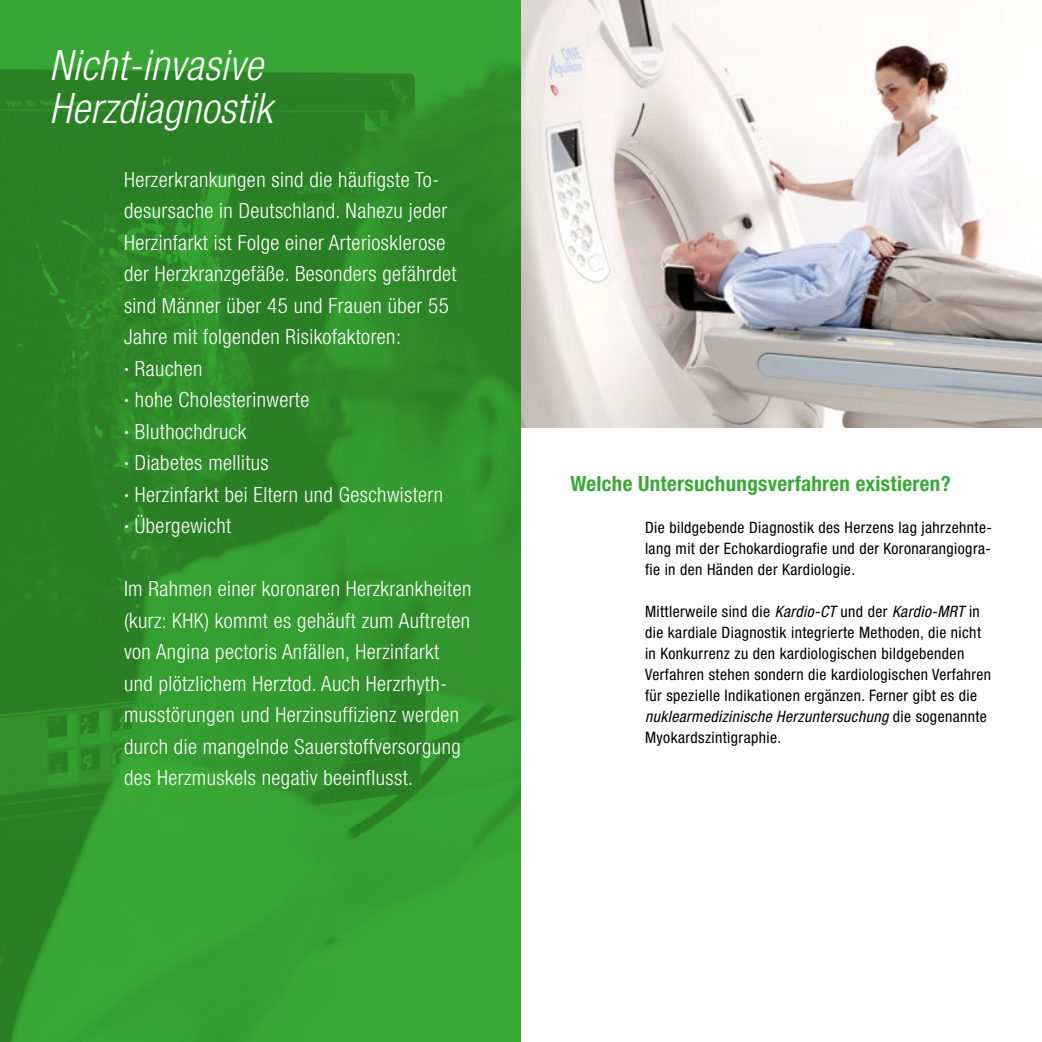
<style>
.page{position:relative;width:1042px;height:1042px;background:#fff}
.page>*{position:absolute;margin:0;border:0;box-sizing:border-box;transform-origin:0 0}
.t1{font:italic 300 condensed 42px/43.4px "Helvetica Neue LT Std";letter-spacing:.01em;color:#fff}
.t2{font:300 condensed 21px/31.5px "Helvetica Neue LT Std";letter-spacing:.02em;color:#fff}
.t3{font:700 condensed 21px "Helvetica Neue LT Std";letter-spacing:.015em;color:#38aa34}
.t4{font:condensed 15.75px/21px "Helvetica Neue LT Std";letter-spacing:.025em;color:#000;text-align:justify}
.s1{font-weight:500}
.s2{font-style:italic}
</style>
<div class="page">
<img style="left:0;top:0;width:521px;height:1042px">
<img style="left:521px;top:0;width:521px;height:428px">
<h1 class="t1" style="left:50px;top:44px;width:224px">Nicht-invasive<br>Herzdiagnostik</h1>
<p class="t2" style="left:124px;top:163px;width:334px">Herzerkrankungen sind die häufigste To&shy;desursache in Deutschland. Nahezu jeder<br>Herzinfarkt ist Folge einer Arteriosklerose der Herzkranzgefäße. Besonders gefährdet sind Männer über 45 und Frauen über 55<br>Jahre mit folgenden Risikofaktoren:<br><span class="s1">·</span> Rauchen<br><span class="s1">·</span> hohe Cholesterinwerte<br><span class="s1">·</span> Bluthochdruck<br><span class="s1">·</span> Diabetes mellitus<br><span class="s1">·</span> Herzinfarkt bei Eltern und Geschwistern<br><span class="s1">·</span> Übergewicht</p>
<p class="t2" style="left:124px;top:573px;width:349px">Im Rahmen einer koronaren Herzkrankheiten (kurz: KHK) kommt es gehäuft zum Auftreten von Angina pectoris Anfällen, Herzinfarkt und plötzlichem Herztod. Auch Herzrhyth&shy;musstörungen und Herzinsuffizienz werden durch die mangelnde Sauerstoffversorgung des Herzmuskels negativ beeinflusst.</p>
<p class="t3" style="left:570px;top:470px;width:382px">Welche Untersuchungsverfahren existieren?</p>
<p class="t4" style="left:645px;top:516px;width:348px">Die bildgebende Diagnostik des Herzens lag jahrzehnte&shy;lang mit der Echokardiografie und der Koronarangiogra&shy;fie in den Händen der Kardiologie.</p>
<p class="t4" style="left:645px;top:600px;width:348px;text-align:left">Mittlerweile sind die <span class="s2">Kardio-CT</span> und der <span class="s2">Kardio-MRT</span> in die kardiale Diagnostik integrierte Methoden, die nicht in Konkurrenz zu den kardiologischen bildgebenden Verfahren stehen sondern die kardiologischen Verfahren für spezielle Indikationen ergänzen. Ferner gibt es die <span class="s2">nuklearmedizinische Herzuntersuchung</span> die sogenannte Myokardszintigraphie.</p>
</div>
